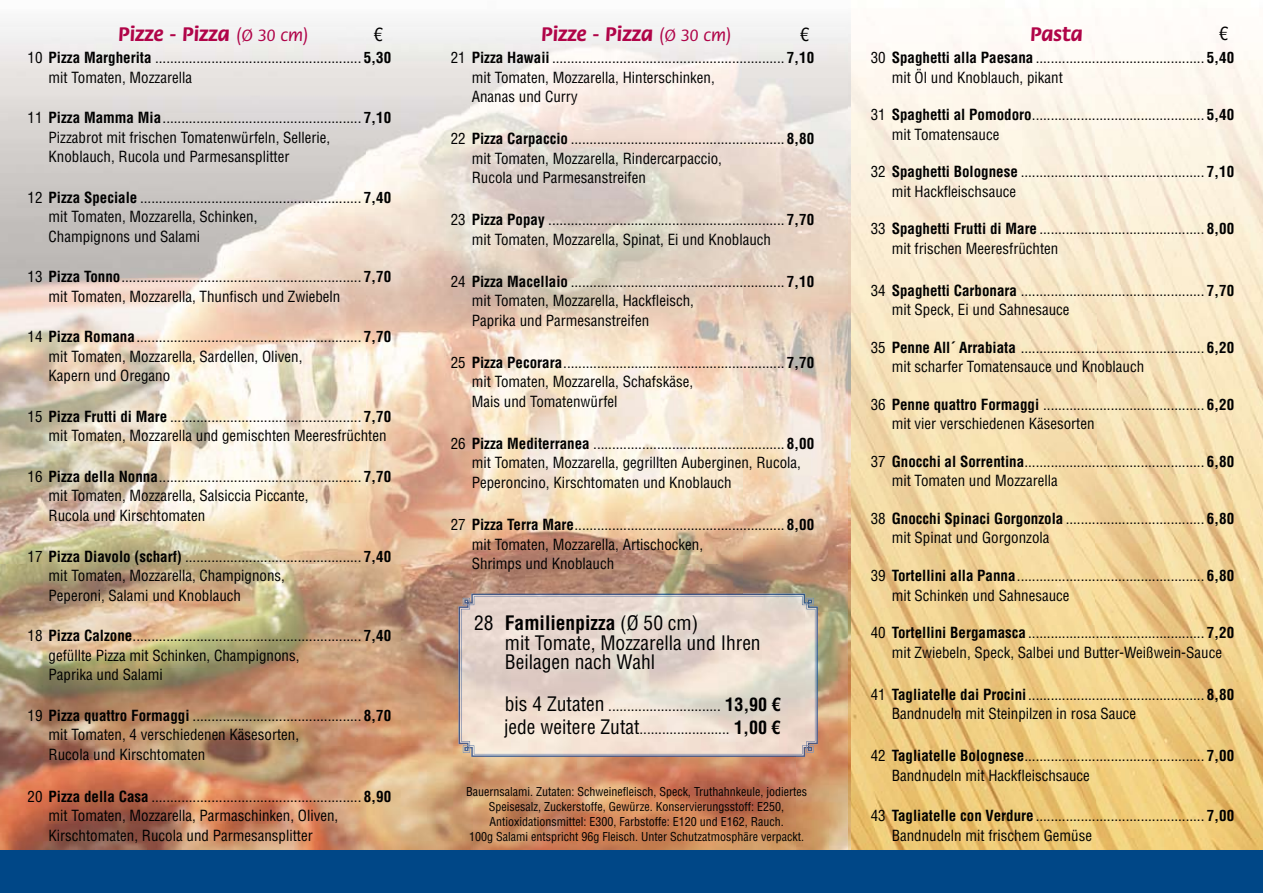
<style>
.page{position:relative;width:1263px;height:893px;background:#fff}
.page>*{position:absolute;margin:0;border:0;box-sizing:border-box;transform-origin:0 0}
.t1{font:700 21px "Flora Std";color:#b00448}
.t2{font:condensed 19.5px/19.5px "Helvetica LT Std";color:#000}
.t3{font:condensed 18px "Helvetica LT Std";color:#000}
.t4{font:condensed 15px/19.5px "Helvetica LT Std";color:#000}
.t5{font:condensed 12px/15px "Helvetica LT Std";color:#000;text-align:center}
.s1{font-weight:500;font-size:18px}
.s2{font-weight:700}
.s3{font-size:19.5px}
.s4{font-weight:700;font-size:18px}
</style>
<div class="page">
<img style="left:849px;top:22px;width:414px;height:828px">
<img style="left:0;top:23px;width:741px;height:541px">
<img style="left:741px;top:22px;width:108px;height:590px">
<img style="left:0;top:564px;width:474px;height:286px">
<img style="left:474px;top:564px;width:268px;height:30px">
<img style="left:795px;top:612px;width:54px;height:238px">
<img style="left:474px;top:757px;width:321px;height:93px">
<img style="left:459px;top:594px;width:359px;height:163px">
<img style="left:461px;top:596px;width:354px;height:158px">
<div style="left:0;top:850px;width:1263px;height:43px;background:#004787"></div>
<h1 class="t1" style="left:118px;top:23px;width:192px">Pizze - Pizza <span class="s1">(Ø 30 cm)</span></h1>
<p class="t4" style="left:49px;top:48px;width:344px;text-indent:-21px">10 <span class="s2">Pizza Margherita</span> ....................................................... <span class="s2">5,30 </span>mit Tomaten, Mozzarella</p>
<p class="t4" style="left:49px;top:108px;width:344px;text-indent:-21px">11 <span class="s2">Pizza Mamma Mia</span> ..................................................... <span class="s2">7,10<br></span>Pizzabrot mit frischen Tomatenwürfeln, Sellerie,<br>Knoblauch, Rucola und Parmesansplitter</p>
<p class="t4" style="left:49px;top:188px;width:344px;text-indent:-21px">12 <span class="s2">Pizza Speciale</span> ........................................................... <span class="s2">7,40 </span>mit Tomaten, Mozzarella, Schinken,<br>Champignons und Salami</p>
<p class="t4" style="left:49px;top:267px;width:344px;text-indent:-21px">13 <span class="s2">Pizza Tonno</span> ................................................................ <span class="s2">7,70 </span>mit Tomaten, Mozzarella, Thunfisch und Zwiebeln</p>
<p class="t4" style="left:49px;top:327px;width:344px;text-indent:-21px">14 <span class="s2">Pizza Romana</span> ............................................................ <span class="s2">7,70 </span>mit Tomaten, Mozzarella, Sardellen, Oliven,<br>Kapern und Oregano</p>
<p class="t4" style="left:49px;top:407px;width:344px;text-indent:-21px">15 <span class="s2">Pizza Frutti di Mare</span> ................................................... <span class="s2">7,70 </span>mit Tomaten, Mozzarella und gemischten Meeresfrüchten</p>
<p class="t4" style="left:49px;top:467px;width:344px;text-indent:-21px">16 <span class="s2">Pizza della Nonna</span> ...................................................... <span class="s2">7,70 </span>mit Tomaten, Mozzarella, Salsiccia Piccante,<br>Rucola und Kirschtomaten</p>
<p class="t4" style="left:49px;top:546px;width:344px;text-indent:-21px">17 <span class="s2">Pizza Diavolo (scharf)</span> ............................................... <span class="s2">7,40 </span>mit Tomaten, Mozzarella, Champignons,<br>Peperoni, Salami und Knoblauch</p>
<p class="t4" style="left:49px;top:626px;width:344px;text-indent:-21px">18 <span class="s2">Pizza Calzone</span> ............................................................. <span class="s2">7,40 </span>gefüllte Pizza mit Schinken, Champignons,<br>Paprika und Salami</p>
<p class="t4" style="left:49px;top:705px;width:344px;text-indent:-21px">19 <span class="s2">Pizza quattro Formaggi</span> ............................................. <span class="s2">8,70 </span>mit Tomaten, 4 verschiedenen Käsesorten,<br>Rucola und Kirschtomaten</p>
<p class="t4" style="left:49px;top:786px;width:344px;text-indent:-21px">20 <span class="s2">Pizza della Casa</span> ........................................................ <span class="s2">8,90 </span>mit Tomaten, Mozzarella, Parmaschinken, Oliven,<br>Kirschtomaten, Rucola und Parmesansplitter</p>
<h1 class="t1" style="left:541px;top:23px;width:192px">Pizze - Pizza <span class="s1">(Ø 30 cm)</span></h1>
<p class="t4" style="left:472px;top:48px;width:344px;text-indent:-21px">21 <span class="s2">Pizza Hawaii</span> .............................................................. <span class="s2">7,10 </span>mit Tomaten, Mozzarella, Hinterschinken,<br>Ananas und Curry</p>
<p class="t4" style="left:472px;top:129px;width:344px;text-indent:-21px">22 <span class="s2">Pizza Carpaccio</span> ......................................................... <span class="s2">8,80 </span>mit Tomaten, Mozzarella, Rindercarpaccio,<br>Rucola und Parmesanstreifen</p>
<p class="t4" style="left:472px;top:210px;width:344px;text-indent:-21px">23 <span class="s2">Pizza Popay</span> ............................................................... <span class="s2">7,70 </span>mit Tomaten, Mozzarella, Spinat, Ei und Knoblauch</p>
<p class="t4" style="left:472px;top:272px;width:344px;text-indent:-21px">24 <span class="s2">Pizza Macellaio</span> ......................................................... <span class="s2">7,10 </span>mit Tomaten, Mozzarella, Hackfleisch,<br>Paprika und Parmesanstreifen</p>
<p class="t4" style="left:472px;top:353px;width:344px;text-indent:-21px">25 <span class="s2">Pizza Pecorara</span> ........................................................... <span class="s2">7,70 </span>mit Tomaten, Mozzarella, Schafskäse,<br>Mais und Tomatenwürfel</p>
<p class="t4" style="left:472px;top:434px;width:344px;text-indent:-21px">26 <span class="s2">Pizza Mediterranea</span> ................................................... <span class="s2">8,00 </span>mit Tomaten, Mozzarella, gegrillten Auberginen, Rucola,<br>Peperoncino, Kirschtomaten und Knoblauch</p>
<p class="t4" style="left:472px;top:515px;width:344px;text-indent:-21px">27 <span class="s2">Pizza Terra Mare</span> ........................................................ <span class="s2">8,00 </span>mit Tomaten, Mozzarella, Artischocken,<br>Shrimps und Knoblauch</p>
<p class="t3" style="left:374px;top:23px;width:10px">€</p>
<p class="t3" style="left:800px;top:23px;width:10px">€</p>
<p class="t3" style="left:1219px;top:22px;width:10px">€</p>
<h1 class="t1" style="left:1030px;top:23px;width:54px">Pasta</h1>
<p class="t4" style="left:892px;top:48px;width:344px;text-indent:-21px">30 <span class="s2">Spaghetti alla Paesana</span> ............................................. <span class="s2">5,40 </span>mit Öl und Knoblauch, pikant</p>
<p class="t4" style="left:892px;top:105px;width:344px;text-indent:-21px">31 <span class="s2">Spaghetti al Pomodoro</span> .............................................. <span class="s2">5,40 </span>mit Tomatensauce</p>
<p class="t4" style="left:892px;top:162px;width:344px;text-indent:-21px">32 <span class="s2">Spaghetti Bolognese</span> ................................................. <span class="s2">7,10 </span>mit Hackfleischsauce</p>
<p class="t4" style="left:892px;top:219px;width:344px;text-indent:-21px">33 <span class="s2">Spaghetti Frutti di Mare</span> ............................................ <span class="s2">8,00 </span>mit frischen Meeresfrüchten</p>
<p class="t4" style="left:892px;top:281px;width:344px;text-indent:-21px">34 <span class="s2">Spaghetti Carbonara</span> ................................................. <span class="s2">7,70 </span>mit Speck, Ei und Sahnesauce</p>
<p class="t4" style="left:892px;top:338px;width:344px;text-indent:-21px">35 <span class="s2">Penne All´ Arrabiata</span> ................................................. <span class="s2">6,20 </span>mit scharfer Tomatensauce und Knoblauch</p>
<p class="t4" style="left:892px;top:395px;width:344px;text-indent:-21px">36 <span class="s2">Penne quattro Formaggi</span> ........................................... <span class="s2">6,20 </span>mit vier verschiedenen Käsesorten</p>
<p class="t4" style="left:892px;top:452px;width:344px;text-indent:-21px">37 <span class="s2">Gnocchi al Sorrentina</span> ................................................ <span class="s2">6,80 </span>mit Tomaten und Mozzarella</p>
<p class="t4" style="left:892px;top:509px;width:344px;text-indent:-21px">38 <span class="s2">Gnocchi Spinaci Gorgonzola</span> ..................................... <span class="s2">6,80 </span>mit Spinat und Gorgonzola</p>
<p class="t4" style="left:892px;top:566px;width:344px;text-indent:-21px">39 <span class="s2">Tortellini alla Panna</span> .................................................. <span class="s2">6,80 </span>mit Schinken und Sahnesauce</p>
<p class="t4" style="left:871px;top:623px;width:365px;text-align:center">40 <span class="s2">Tortellini Bergamasca</span> ............................................... <span class="s2">7,20 </span>mit Zwiebeln, Speck, Salbei und Butter-Weißwein-Sauce</p>
<p class="t4" style="left:892px;top:684px;width:344px;text-indent:-21px">41 <span class="s2">Tagliatelle dai Procini</span> ............................................... <span class="s2">8,80<br></span>Bandnudeln mit Steinpilzen in rosa Sauce</p>
<p class="t4" style="left:892px;top:746px;width:344px;text-indent:-21px">42 <span class="s2">Tagliatelle Bolognese</span> ................................................ <span class="s2">7,00<br></span>Bandnudeln mit Hackfleischsauce</p>
<p class="t4" style="left:892px;top:806px;width:344px;text-indent:-21px">43 <span class="s2">Tagliatelle con Verdure</span> ............................................. <span class="s2">7,00<br></span>Bandnudeln mit frischem Gemüse</p>
<h2 class="t2" style="left:505px;top:613px;width:257px;text-indent:-31px">28 <span class="s2">Familienpizza</span> (Ø 50 cm)<br>mit Tomate, Mozzarella und Ihren<br>Beilagen nach Wahl</h2>
<p class="t4" style="left:504px;top:694px;width:278px;line-height:22.5px"><span class="s3">bis 4 Zutaten</span> .............................. <span class="s4">13,90 € </span><span class="s3">jede weitere Zutat</span>........................ <span class="s4">1,00 €</span></p>
<p class="t5" style="left:466px;top:784px;width:342px">Bauernsalami. Zutaten: Schweinefleisch, Speck, Truthahnkeule, jodiertes Speisesalz, Zuckerstoffe, Gewürze. Konservierungsstoff: E250, Antioxidationsmittel: E300, Farbstoffe: E120 und E162, Rauch.<br>100g Salami entspricht 96g Fleisch. Unter Schutzatmosphäre verpackt.</p>
</div>
